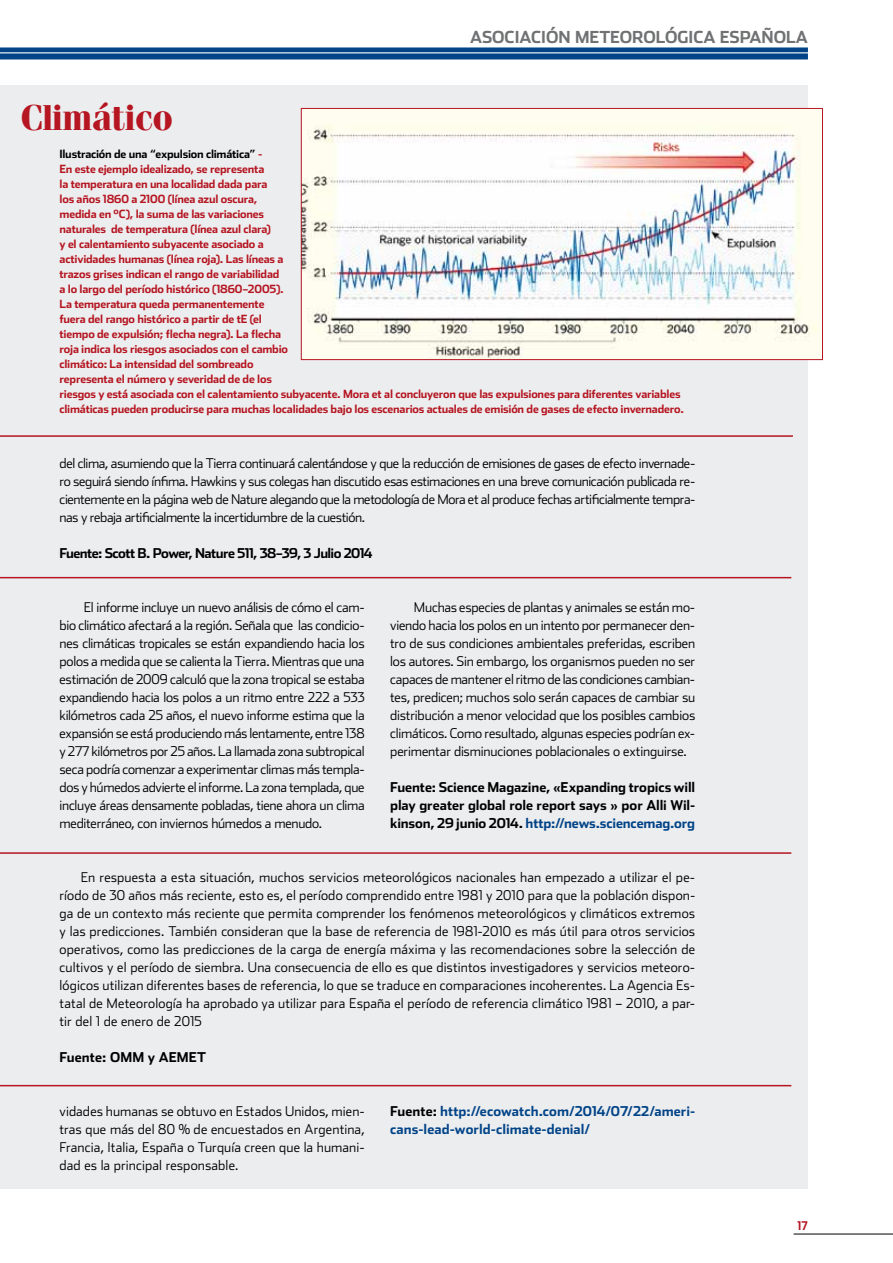
<style>
.page{position:relative;width:893px;height:1263px;background:#fff}
.page>*{position:absolute;margin:0;border:0;box-sizing:border-box;transform-origin:0 0}
.t1{font:700 36px "Fenice Std";letter-spacing:-.02em;color:#b51621}
.t2{font:700 16.5px "Stainless";color:#707172}
.t3{font:300 13.5px/18px "Stainless";letter-spacing:-.01em;color:#000;text-align:justify}
.t4{font:700 13.5px/18px "Stainless";letter-spacing:-.01em;color:#000;text-align:justify}
.t5{font:700 13.5px/18px "Stainless";letter-spacing:.005em;color:#004387}
.t6{font:700 13.5px "Stainless";letter-spacing:-.045em;color:#000}
.t7{font:700 12px "Stainless Cond";color:#b51621}
.t8{font:700 11.25px/15px "Stainless";letter-spacing:-.015em;color:#b51621}
.s1{color:#000}
.s2{color:#004387}
</style>
<div class="page">
<hr style="left:794px;top:1234px;width:99px;height:1px;background:#000">
<div style="left:0;top:47px;width:808px;height:12px;background:#004387"></div>
<hr style="left:0;top:52px;width:808px;height:1px;background:#fff">
<div style="left:0;top:85px;width:808px;height:1103px;background:#ecedef"></div>
<img style="left:303px;top:110px;width:517px;height:248px">
<div style="left:301px;top:108px;width:522px;height:252px;border:1px solid #b51621"></div>
<hr style="left:0;top:577px;width:791px;height:1px;background:#b51621">
<hr style="left:0;top:435px;width:793px;height:2px;background:#b51621">
<hr style="left:0;top:852px;width:791px;height:2px;background:#b51621">
<hr style="left:0;top:1085px;width:791px;height:1px;background:#b51621">
<p class="t2" style="left:470px;top:27px;width:11px">ASOCIACIÓN</p>
<p class="t2" style="left:575px;top:27px;width:26px">METEOROLÓGICA</p>
<p class="t2" style="left:720px;top:27px;width:66px">ESPAÑOLA</p>
<h1 class="t1" style="left:20px;top:95px;width:154px">Climático</h1>
<p class="t8" style="left:60px;top:146px;width:626px"><span class="s1">Ilustración de una “expulsion climática”</span> -<br>En este ejemplo idealizado, se representa<br>la temperatura en una localidad dada para<br>los años 1860 a 2100 (línea azul oscura,<br>medida en °C), la suma de las variaciones<br>naturales de temperatura (línea azul clara)<br>y el calentamiento subyacente asociado a<br>actividades humanas (línea roja). Las líneas a<br>trazos grises indican el rango de variabilidad<br>a lo largo del período histórico (1860–2005).<br>La temperatura queda permanentemente<br>fuera del rango histórico a partir de tE (el<br>tiempo de expulsión; flecha negra). La flecha<br>roja indica los riesgos asociados con el cambio<br>climático: La intensidad del sombreado<br>representa el número y severidad de de los<br>riesgos y está asociada con el calentamiento subyacente. Mora et al concluyeron que las expulsiones para diferentes variables climáticas pueden producirse para muchas localidades bajo los escenarios actuales de emisión de gases de efecto invernadero.</p>
<p class="t3" style="left:60px;top:454px;width:637px">del clima, asumiendo que la Tierra continuará calentándose y que la reducción de emisiones de gases de efecto invernade&shy;ro seguirá siendo ínfima. Hawkins y sus colegas han discutido esas estimaciones en una breve comunicación publicada re&shy;cientemente en la página web de Nature alegando que la metodología de Mora et al produce fechas artificialmente tempra&shy;nas y rebaja artificialmente la incertidumbre de la cuestión.</p>
<p class="t6" style="left:60px;top:545px;width:315px">Fuente: Scott B. Power, Nature 511, 38–39, 3 Julio 2014</p>
<p class="t3" style="left:60px;top:598px;width:307px;text-indent:24px">El informe incluye un nuevo análisis de cómo el cam&shy;bio climático afectará a la región. Señala que las condicio&shy;nes climáticas tropicales se están expandiendo hacia los polos a medida que se calienta la Tierra. Mientras que una estimación de 2009 calculó que la zona tropical se estaba expandiendo hacia los polos a un ritmo entre 222 a 533 kilómetros cada 25 años, el nuevo informe estima que la expansión se está produciendo más lentamente, entre 138 y 277 kilómetros por 25 años. La llamada zona subtropical seca podría comenzar a experimentar climas más templa&shy;dos y húmedos advierte el informe. La zona templada, que incluye áreas densamente pobladas, tiene ahora un clima mediterráneo, con inviernos húmedos a menudo.</p>
<p class="t3" style="left:390px;top:598px;width:307px;text-indent:24px">Muchas especies de plantas y animales se están mo&shy;viendo hacia los polos en un intento por permanecer den&shy;tro de sus condiciones ambientales preferidas, escriben los autores. Sin embargo, los organismos pueden no ser capaces de mantener el ritmo de las condiciones cambian&shy;tes, predicen; muchos solo serán capaces de cambiar su distribución a menor velocidad que los posibles cambios climáticos. Como resultado, algunas especies podrían ex&shy;perimentar disminuciones poblacionales o extinguirse.</p>
<p class="t4" style="left:390px;top:778px;width:307px">Fuente: Science Magazine, «Expanding tropics will play greater global role report says » por Alli Wil&shy;kinson, 29 junio 2014. <span class="s2">http://news.sciencemag.org</span></p>
<p class="t3" style="left:60px;top:868px;width:637px;text-indent:21px">En respuesta a esta situación, muchos servicios meteorológicos nacionales han empezado a utilizar el pe&shy;ríodo de 30 años más reciente, esto es, el período comprendido entre 1981 y 2010 para que la población dispon&shy;ga de un contexto más reciente que permita comprender los fenómenos meteorológicos y climáticos extremos y las predicciones. También consideran que la base de referencia de 1981-2010 es más útil para otros servicios operativos, como las predicciones de la carga de energía máxima y las recomendaciones sobre la selección de cultivos y el período de siembra. Una consecuencia de ello es que distintos investigadores y servicios meteoro&shy;lógicos utilizan diferentes bases de referencia, lo que se traduce en comparaciones incoherentes. La Agencia Es&shy;tatal de Meteorología ha aprobado ya utilizar para España el período de referencia climático 1981 – 2010, a par&shy;tir del 1 de enero de 2015</p>
<p class="t4" style="left:60px;top:1048px;width:139px">Fuente: OMM y AEMET</p>
<p class="t3" style="left:60px;top:1102px;width:307px">vidades humanas se obtuvo en Estados Unidos, mien&shy;tras que más del 80 % de encuestados en Argentina, Francia, Italia, España o Turquía creen que la humani&shy;dad es la principal responsable.</p>
<p class="t5" style="left:390px;top:1102px;width:307px"><span class="s1">Fuente:</span> http://ecowatch.com/2014/07/22/ameri&shy;cans-lead-world-climate-denial/</p>
<p class="t7" style="left:797px;top:1218px;width:12px">17</p>
</div>
